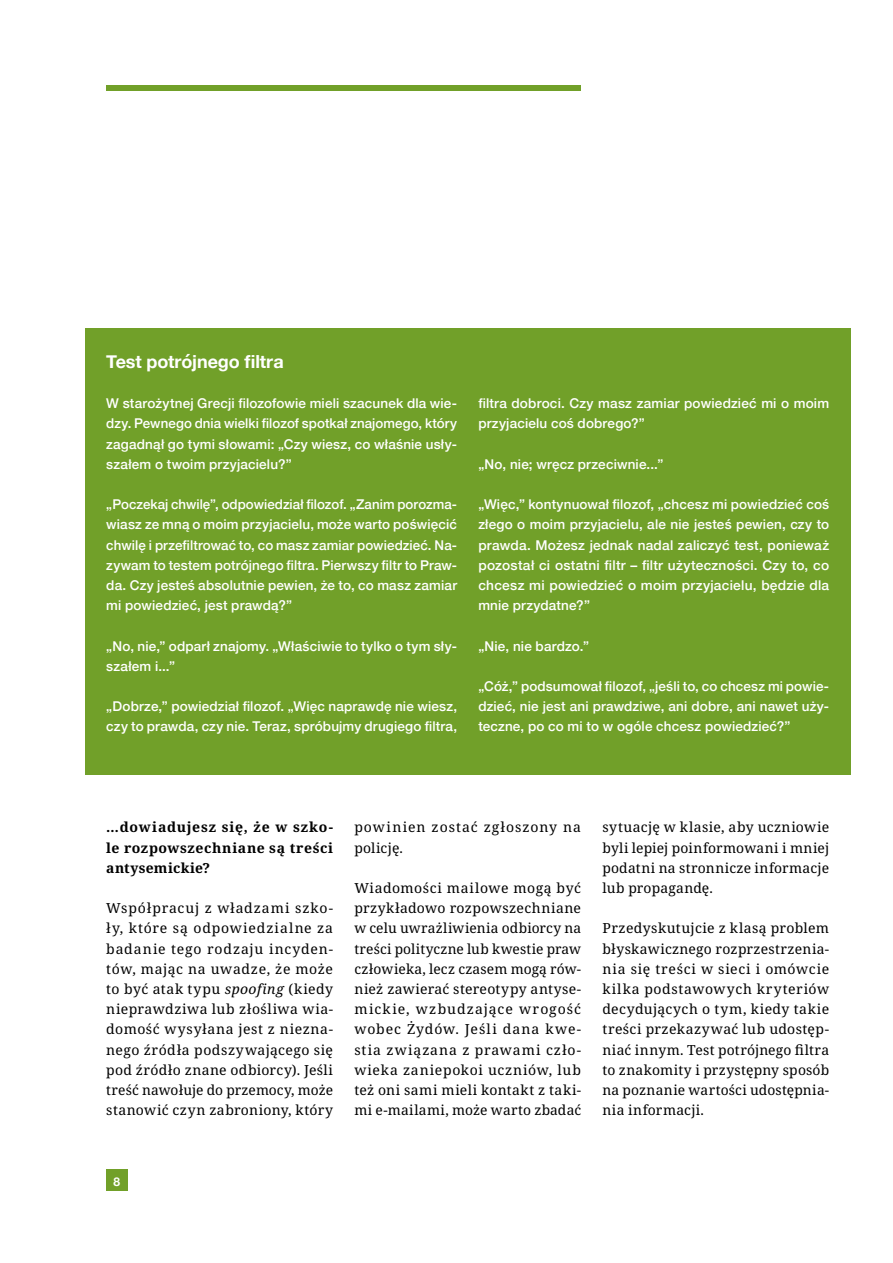
<style>
.page{position:relative;width:893px;height:1263px;background:#fff}
.page>*{position:absolute;margin:0;border:0;box-sizing:border-box;transform-origin:0 0}
.t1{font:700 18px "Helvetica Neue";letter-spacing:-.005em;color:#fff}
.t2{font:13.8px/20.2px "Noto Serif";letter-spacing:.02em;color:#000;text-align:justify}
.t3{font:700 13.8px/20.2px "Noto Serif";letter-spacing:.04em;color:#000;text-align:justify}
.t4{font:13.8px/20.2px "Noto Serif";letter-spacing:.065em;color:#000}
.t5{font:500 13.5px/20.2px "Helvetica Neue";letter-spacing:.015em;color:#fff;text-align:justify}
.t6{font:700 12px "Helvetica Neue";color:#fff}
.s1{font-style:italic}
</style>
<div class="page">
<div style="left:106px;top:85px;width:475px;height:5px;background:#71a029"></div>
<div style="left:85px;top:328px;width:765px;height:447px;background:#71a029"></div>
<div style="left:106px;top:1169px;width:22px;height:22px;background:#71a029"></div>
<h1 class="t1" style="left:106px;top:347px;width:179px">Test potrójnego filtra</h1>
<p class="t5" style="left:106px;top:392px;width:352px">W starożytnej Grecji filozofowie mieli szacunek dla wie&shy;dzy. Pewnego dnia wielki filozof spotkał znajomego, który zagadnął go tymi słowami: „Czy wiesz, co właśnie usły&shy;szałem o twoim przyjacielu?”</p>
<p class="t5" style="left:106px;top:493px;width:352px">„Poczekaj chwilę”, odpowiedział filozof. „Zanim porozma&shy;wiasz ze mną o moim przyjacielu, może warto poświęcić chwilę i przefiltrować to, co masz zamiar powiedzieć. Na&shy;zywam to testem potrójnego filtra. Pierwszy filtr to Praw&shy;da. Czy jesteś absolutnie pewien, że to, co masz zamiar mi powiedzieć, jest prawdą?”</p>
<p class="t5" style="left:106px;top:635px;width:352px">„No, nie,” odparł znajomy. „Właściwie to tylko o tym sły&shy;szałem i...”</p>
<p class="t5" style="left:106px;top:695px;width:352px">„Dobrze,” powiedział filozof. „Więc naprawdę nie wiesz, czy to prawda, czy nie. Teraz, spróbujmy drugiego filtra,</p>
<p class="t5" style="left:478px;top:392px;width:352px">filtra dobroci. Czy masz zamiar powiedzieć mi o moim przyjacielu coś dobrego?”</p>
<p class="t5" style="left:478px;top:453px;width:187px">„No, nie; wręcz przeciwnie...”</p>
<p class="t5" style="left:478px;top:493px;width:352px">„Więc,” kontynuował filozof, „chcesz mi powiedzieć coś złego o moim przyjacielu, ale nie jesteś pewien, czy to prawda. Możesz jednak nadal zaliczyć test, ponieważ pozostał ci ostatni filtr – filtr użyteczności. Czy to, co chcesz mi powiedzieć o moim przyjacielu, będzie dla mnie przydatne?”</p>
<p class="t5" style="left:478px;top:635px;width:112px">„Nie, nie bardzo.”</p>
<p class="t5" style="left:478px;top:675px;width:352px">„Cóż,” podsumował filozof, „jeśli to, co chcesz mi powie&shy;dzieć, nie jest ani prawdziwe, ani dobre, ani nawet uży&shy;teczne, po co mi to w ogóle chcesz powiedzieć?”</p>
<p class="t3" style="left:106px;top:818px;width:228px">…dowiadujesz się, że w szko&shy;le rozpowszechniane są treści antysemickie?</p>
<p class="t2" style="left:106px;top:898px;width:228px">Współpracuj z władzami szko&shy;ły, które są odpowiedzialne za badanie tego rodzaju incyden&shy;tów, mając na uwadze, że może to być atak typu <span class="s1">spoofing</span> (kiedy nieprawdziwa lub złośliwa wia&shy;domość wysyłana jest z niezna&shy;nego źródła podszywającego się pod źródło znane odbiorcy). Jeśli treść nawołuje do przemocy, może stanowić czyn zabroniony, który</p>
<p class="t4" style="left:354px;top:818px;width:228px">powinien zostać zgłoszony na policję.</p>
<p class="t2" style="left:354px;top:878px;width:228px">Wiadomości mailowe mogą być przykładowo rozpowszechniane w celu uwrażliwienia odbiorcy na treści polityczne lub kwestie praw człowieka, lecz czasem mogą rów&shy;nież zawierać stereotypy antyse&shy;mickie, wzbudzające wrogość wobec Żydów. Jeśli dana kwe&shy;stia związana z prawami czło&shy;wieka zaniepokoi uczniów, lub też oni sami mieli kontakt z taki&shy;mi e-mailami, może warto zbadać</p>
<p class="t2" style="left:602px;top:818px;width:228px">sytuację w klasie, aby uczniowie byli lepiej poinformowani i mniej podatni na stronnicze informacje lub propagandę.</p>
<p class="t2" style="left:602px;top:919px;width:228px">Przedyskutujcie z klasą problem błyskawicznego rozprzestrzenia&shy;nia się treści w sieci i omówcie kilka podstawowych kryteriów decydujących o tym, kiedy takie treści przekazywać lub udostęp&shy;niać innym. Test potrójnego filtra to znakomity i przystępny sposób na poznanie wartości udostępnia&shy;nia informacji.</p>
<p class="t6" style="left:114px;top:1172px;width:8px">8</p>
</div>
